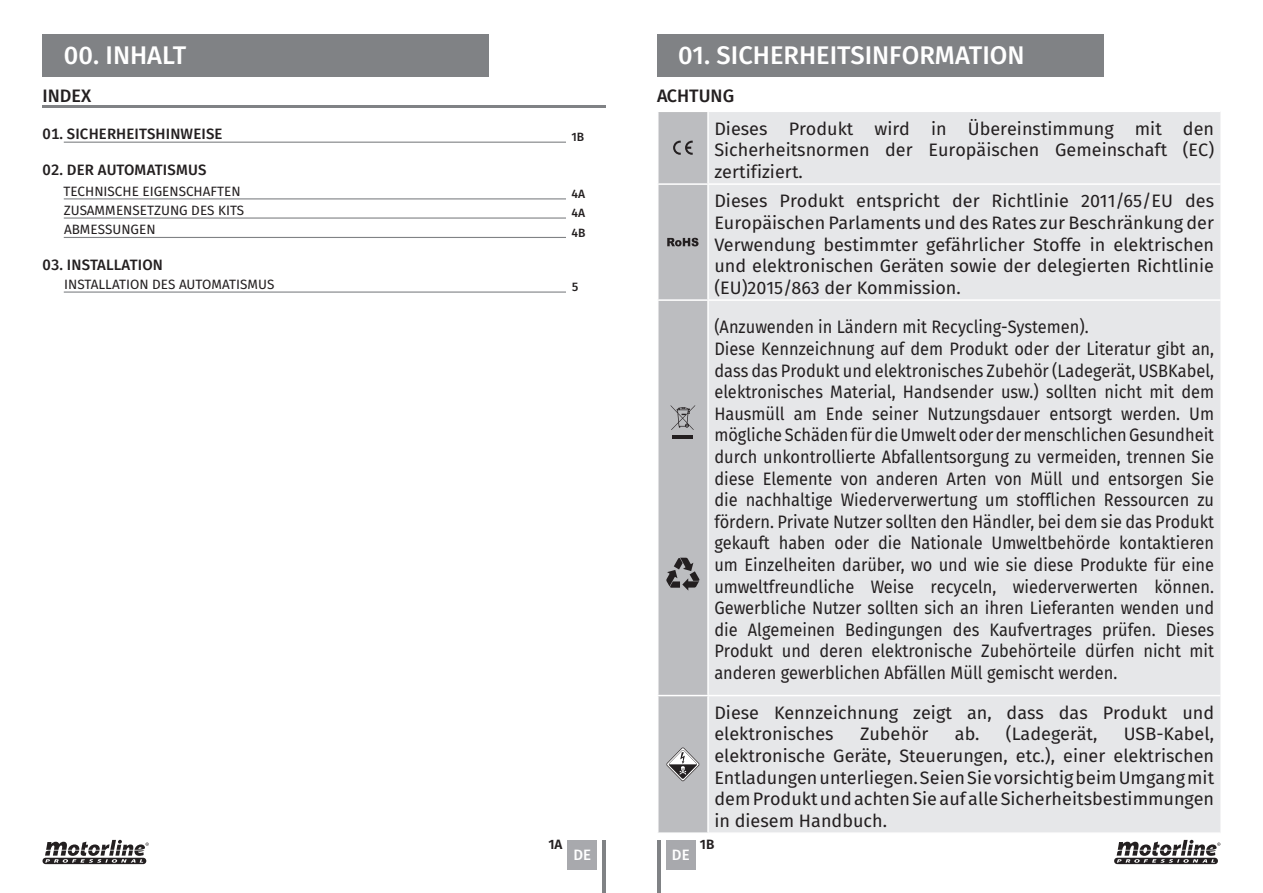
<style>
.page{position:relative;width:1263px;height:893px;background:#fff}
.page>*{position:absolute;margin:0;border:0;box-sizing:border-box;transform-origin:0 0}
.t1{font:500 25.5px "Fira Sans";color:#fff}
.t2{font:18px/21.6px "Fira Sans";color:#231f20;text-align:justify;scale:.91 1}
.t3{font:18px/21.6px "Fira Sans";color:#231f20;text-align:justify}
.t4{font:500 18px "Fira Sans";color:#231f20}
.indice{font:500 15px "Fira Sans";letter-spacing:.01em;color:#231f20}
.t5{font:500 15px "Fira Sans";color:#fff}
.t6{font:13.5px "Fira Sans";color:#231f20}
.t7{font:600 13.5px "Fira Sans";color:#231f20}
.numerosindice{font:500 12px "Fira Sans";color:#231f20}
</style>
<div class="page">
<div style="left:666px;top:840px;width:30px;height:29px;background:#a8a9ad"></div>
<div style="left:567px;top:840px;width:30px;height:29px;background:#a8a9ad"></div>
<hr style="left:603px;top:840px;width:3px;height:53px;background:#808285">
<hr style="left:657px;top:840px;width:3px;height:53px;background:#808285">
<div style="left:657px;top:34px;width:446px;height:43px;background:#808285"></div>
<div style="left:43px;top:34px;width:446px;height:43px;background:#808285"></div>
<hr style="left:43px;top:105px;width:563px;height:3px;background:#808285">
<hr style="left:64px;top:142px;width:502px;height:1px;background:#808285">
<hr style="left:64px;top:198px;width:502px;height:1px;background:#808285">
<hr style="left:64px;top:237px;width:502px;height:1px;background:#808285">
<hr style="left:64px;top:291px;width:502px;height:2px;background:#808285">
<hr style="left:64px;top:217px;width:502px;height:2px;background:#808285">
<svg style="left:1114px;top:840px;width:106px;height:24px"></svg>
<svg style="left:43px;top:840px;width:106px;height:24px"></svg>
<div style="left:709px;top:112px;width:511px;height:187px;background:#e6e7e9"></div>
<div style="left:709px;top:301px;width:511px;height:531px;background:#e6e7e9"></div>
<hr style="left:708px;top:183px;width:512px;height:2px;background:#fff">
<hr style="left:708px;top:695px;width:512px;height:1px;background:#fff">
<svg style="left:658px;top:112px;width:50px;height:721px;background:#b9babd"></svg>
<p class="t1" style="left:678px;top:35px;width:348px">01. SICHERHEITSINFORMATION</p>
<p class="t1" style="left:64px;top:35px;width:124px">00. INHALT</p>
<p class="t4" style="left:43px;top:81px;width:50px">INDEX</p>
<p class="t4" style="left:657px;top:81px;width:79px">ACHTUNG</p>
<p class="indice" style="left:43px;top:122px;width:181px">01. SICHERHEITSHINWEISE</p>
<p class="indice" style="left:43px;top:158px;width:165px">02. DER AUTOMATISMUS</p>
<p class="t6" style="left:63px;top:181px;width:179px">TECHNISCHE EIGENSCHAFTEN</p>
<p class="t6" style="left:64px;top:219px;width:93px">ABMESSUNGEN</p>
<p class="t6" style="left:64px;top:200px;width:182px">ZUSAMMENSETZUNG DES KITS</p>
<p class="indice" style="left:43px;top:253px;width:122px">03. INSTALLATION</p>
<p class="t6" style="left:64px;top:274px;width:212px">INSTALLATION DES AUTOMATISMUS</p>
<p class="numerosindice" style="left:571px;top:127px;width:14px">1B</p>
<p class="numerosindice" style="left:571px;top:184px;width:15px">4A</p>
<p class="numerosindice" style="left:571px;top:203px;width:15px">4A</p>
<p class="numerosindice" style="left:571px;top:223px;width:16px">4B</p>
<p class="numerosindice" style="left:572px;top:277px;width:8px">5</p>
<p class="t3" style="left:714px;top:117px;width:501px">Dieses Produkt wird in Übereinstimmung mit den Sicherheitsnormen der Europäischen Gemeinschaft (EC) zertifiziert.</p>
<p class="t3" style="left:714px;top:190px;width:501px">Dieses Produkt entspricht der Richtlinie 2011/65/EU des Europäischen Parlaments und des Rates zur Beschränkung der Verwendung bestimmter gefährlicher Stoffe in elektrischen und elektronischen Geräten sowie der delegierten Richtlinie (EU)2015/863 der Kommission.</p>
<p class="t2" style="left:714px;top:316px;width:413px">(Anzuwenden in Ländern mit Recycling-Systemen).</p>
<p class="t2" style="left:714px;top:337px;width:551px">Diese Kennzeichnung auf dem Produkt oder der Literatur gibt an, dass das Produkt und elektronisches Zubehör (Ladegerät, USBKabel, elektronisches Material, Handsender usw.) sollten nicht mit dem Hausmüll am Ende seiner Nutzungsdauer entsorgt werden. Um mögliche Schäden für die Umwelt oder der menschlichen Gesundheit durch unkontrollierte Abfallentsorgung zu vermeiden, trennen Sie diese Elemente von anderen Arten von Müll und entsorgen Sie die nachhaltige Wiederverwertung um stofflichen Ressourcen zu fördern. Private Nutzer sollten den Händler, bei dem sie das Produkt gekauft haben oder die Nationale Umweltbehörde kontaktieren um Einzelheiten darüber, wo und wie sie diese Produkte für eine umweltfreundliche Weise recyceln, wiederverwerten können.<br>Gewerbliche Nutzer sollten sich an ihren Lieferanten wenden und die Algemeinen Bedingungen des Kaufvertrages prüfen. Dieses Produkt und deren elektronische Zubehörteile dürfen nicht mit anderen gewerblichen Abfällen Müll gemischt werden.</p>
<p class="t3" style="left:714px;top:701px;width:501px">Diese Kennzeichnung zeigt an, dass das Produkt und elektronisches</p>
<p class="t3" style="left:860px;top:723px;width:70px">Zubehör</p>
<p class="t3" style="left:955px;top:723px;width:144px">ab. (Ladegerät,</p>
<p class="t3" style="left:714px;top:723px;width:501px;text-indent:409px">USB-Kabel, elektronische Geräte, Steuerungen, etc.), einer elektrischen Entladungen unterliegen. Seien Sie vorsichtig beim Umgang mit dem Produkt und achten Sie auf alle Sicherheitsbestimmungen in diesem Handbuch.</p>
<p class="t7" style="left:548px;top:833px;width:16px">1A</p>
<p class="t7" style="left:700px;top:833px;width:16px">1B</p>
<p class="t5" style="left:573px;top:842px;width:19px">DE</p>
<p class="t5" style="left:672px;top:842px;width:19px">DE</p>
</div>
